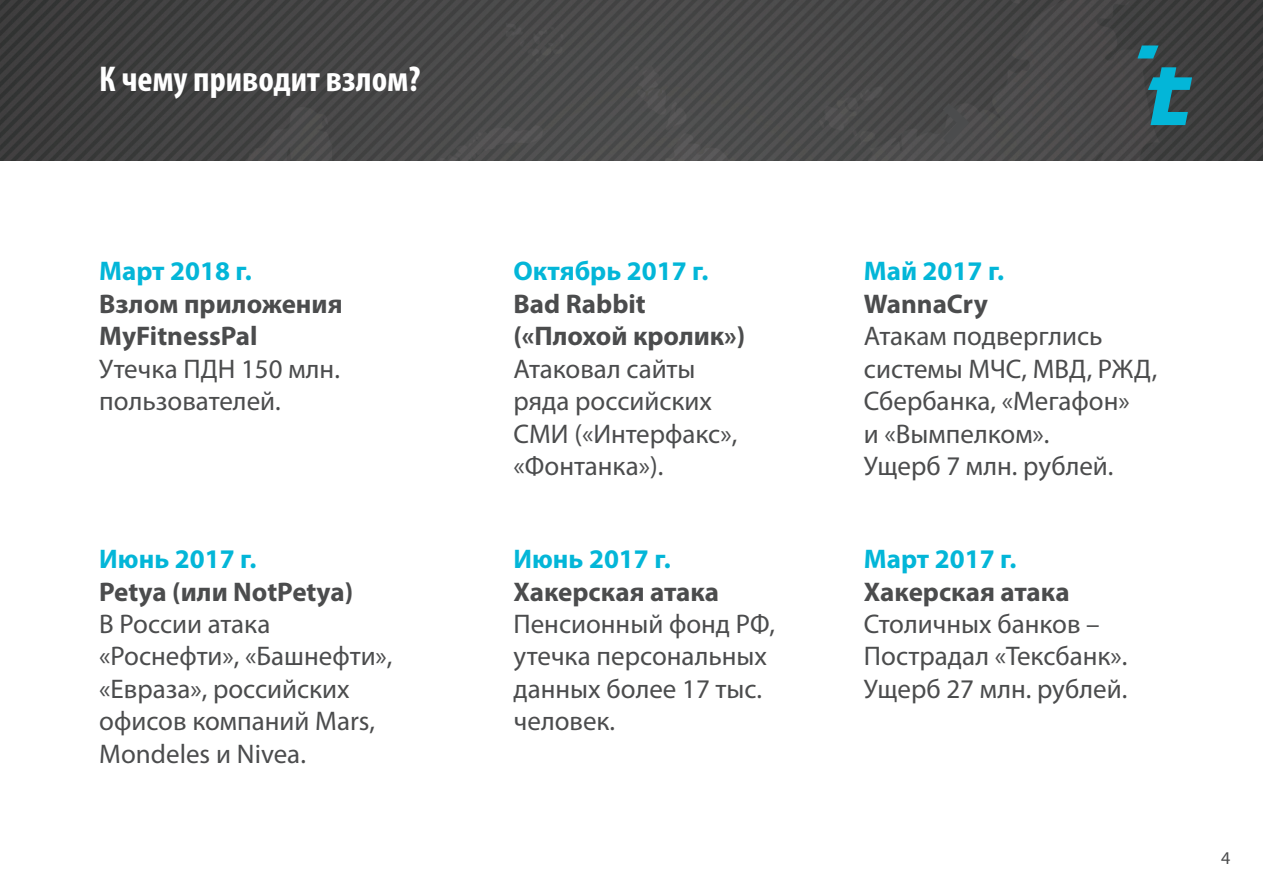
<style>
.page{position:relative;width:1263px;height:893px;background:#fff}
.page>*{position:absolute;margin:0;border:0;box-sizing:border-box;transform-origin:0 0}
.t1{font:700 condensed 36px "Myriad Pro";color:#fff}
.t2{font:27px/32.4px "Myriad Pro";color:#4b4c4d}
.t3{font:700 27px/32.4px "Myriad Pro";color:#4b4c4d}
.t4{font:700 27px "Myriad Pro";color:#03b6d8}
.t5{font:18px "Myriad Pro";color:#4b4c4d}
</style>
<div class="page">
<img style="left:0;top:0;width:1263px;height:160px">
<svg style="left:1137px;top:45px;width:21px;height:13px"></svg>
<svg style="left:1148px;top:67px;width:44px;height:58px;background:#1d8194"></svg>
<svg style="left:933px;top:94px;width:42px;height:60px;background:#4a4a4b"></svg>
<h1 class="t1" style="left:99px;top:57px;width:323px">К чему приводит взлом?</h1>
<p class="t4" style="left:99px;top:254px;width:154px">Март 2018 г.</p>
<p class="t3" style="left:99px;top:287px;width:245px">Взлом приложения<br>MyFitnessPal</p>
<p class="t2" style="left:99px;top:352px;width:242px">Утечка ПДН 150 млн. пользователей.</p>
<p class="t4" style="left:99px;top:541px;width:159px">Июнь 2017 г.</p>
<p class="t3" style="left:99px;top:574px;width:256px">Petya (или NotPetya)</p>
<p class="t2" style="left:99px;top:607px;width:295px">В России атака «Роснефти», «Башнефти», «Евраза», российских офисов компаний Mars,<br>Mondeles и Nivea.</p>
<p class="t4" style="left:513px;top:254px;width:197px">Октябрь 2017 г.</p>
<p class="t3" style="left:513px;top:287px;width:233px">Bad Rabbit («Плохой кролик»)</p>
<p class="t2" style="left:513px;top:352px;width:225px">Атаковал сайты ряда российских<br>СМИ («Интерфакс», «Фонтанка»).</p>
<p class="t4" style="left:513px;top:541px;width:159px">Июнь 2017 г.</p>
<p class="t3" style="left:513px;top:574px;width:207px">Хакерская атака</p>
<p class="t2" style="left:513px;top:607px;width:263px">Пенсионный фонд РФ, утечка персональных данных более 17 тыс. человек.</p>
<p class="t4" style="left:864px;top:254px;width:142px">Май 2017 г.</p>
<p class="t3" style="left:864px;top:287px;width:125px">WannaCry</p>
<p class="t2" style="left:864px;top:320px;width:295px">Атакам подверглись системы МЧС, МВД, РЖД,<br>Сбербанка, «Мегафон»<br>и «Вымпелком».<br>Ущерб 7 млн. рублей.</p>
<p class="t4" style="left:864px;top:541px;width:154px">Март 2017 г.</p>
<p class="t3" style="left:864px;top:574px;width:207px">Хакерская атака</p>
<p class="t2" style="left:864px;top:607px;width:265px">Столичных банков –<br>Пострадал «Тексбанк».<br>Ущерб 27 млн. рублей.</p>
<p class="t5" style="left:1221px;top:847px;width:11px">4</p>
</div>
